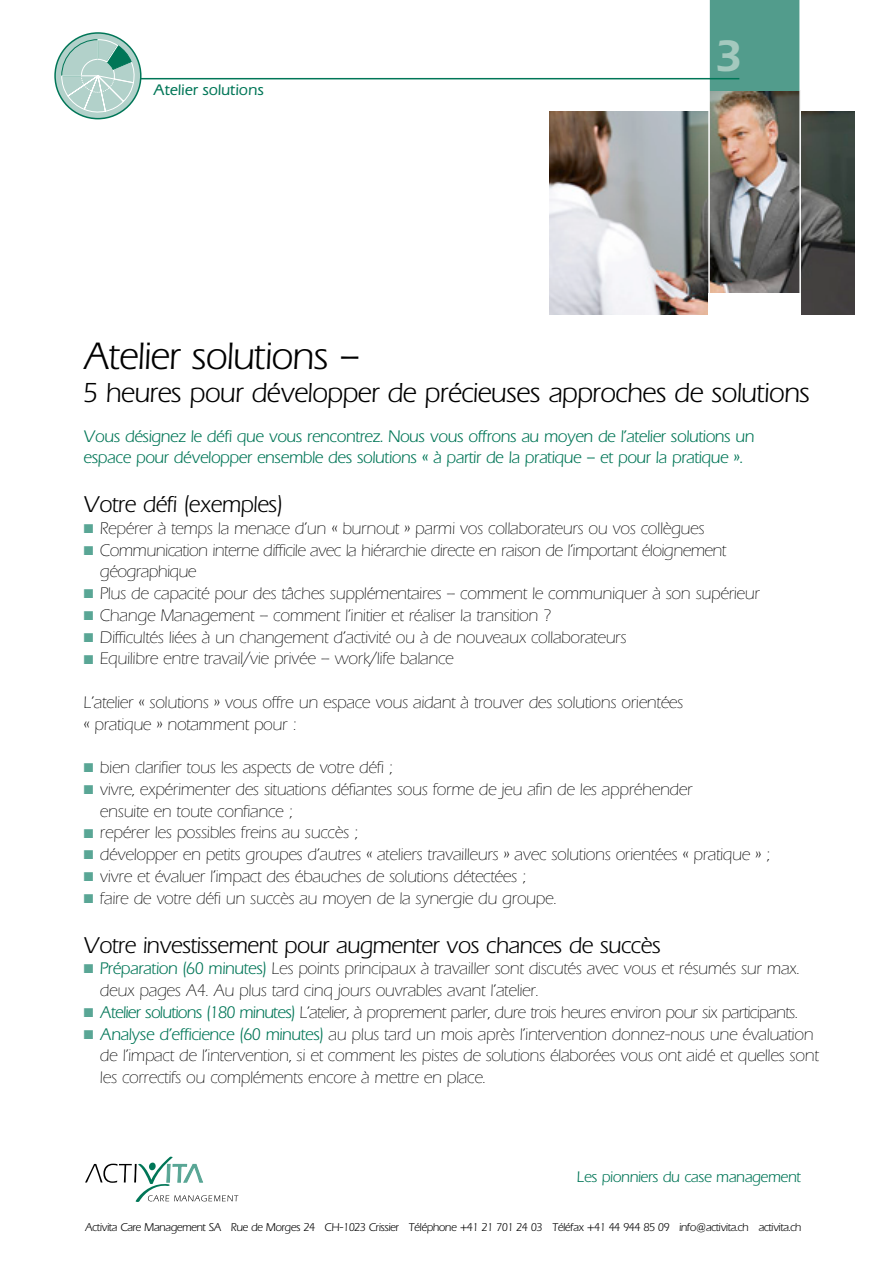
<style>
.page{position:relative;width:893px;height:1263px;background:#fff}
.page>*{position:absolute;margin:0;border:0;box-sizing:border-box;transform-origin:0 0}
.t1{font:600 43.35px "Eras BQ";color:#a4c9be}
.t2{font:37.5px "Eras BQ";color:#000}
.t3{font:27px "Eras BQ";color:#000}
.t4{font:22.5px "Eras BQ";color:#000}
.t5{font:300 16.5px/21.8px "Eras BQ";color:#000}
.t6{font:16.5px/21.8px "Eras BQ";color:#007657}
.t7{font:300 16.5px "Eras BQ";letter-spacing:-.02em;color:#000}
.t8{font:15px "Eras BQ";color:#007657}
.t9{font:500 15px "Eras BQ";letter-spacing:.02em;color:#007657}
.t10{font:11.1px "Eras BQ";letter-spacing:-.01em;color:#000}
.s1{color:#59a695}
.s2{font-weight:400;color:#007657}
</style>
<div class="page">
<img style="left:550px;top:112px;width:305px;height:203px">
<img style="left:710px;top:90px;width:89px;height:203px">
<div style="left:709px;top:0;width:90px;height:90px;background:#529c8c"></div>
<div style="left:708px;top:293px;width:93px;height:24px;background:#fff"></div>
<hr style="left:708px;top:0;width:2px;height:315px;background:#fff">
<hr style="left:799px;top:0;width:2px;height:315px;background:#fff">
<hr style="left:140px;top:78px;width:599px;height:1px;background:#007657">
<svg style="left:85px;top:1157px;width:153px;height:45px"></svg>
<svg style="left:55px;top:33px;width:86px;height:86px"></svg>
<div style="left:54px;top:32px;width:88px;height:87px;border:2px solid #007657;border-radius:50%"></div>
<svg style="left:61px;top:39px;width:74px;height:74px;background:#accfc7"></svg>
<p class="t9" style="left:154px;top:81px;width:112px">Atelier solutions</p>
<p class="t1" style="left:717px;top:31px;width:27px">3</p>
<p class="t2" style="left:84px;top:336px;width:277px">Atelier solutions –</p>
<p class="t3" style="left:84px;top:378px;width:728px">5 heures pour développer de précieuses approches de solutions</p>
<p class="t6" style="left:84px;top:426px;width:672px">Vous désignez le défi que vous rencontrez. Nous vous offrons au moyen de l’atelier solutions un espace pour développer ensemble des solutions « à partir de la pratique – et pour la pratique ».</p>
<p class="t4" style="left:84px;top:492px;width:200px">Votre défi (exemples)</p>
<p class="t5" style="left:84px;top:518px;width:622px"><span class="s1">■</span> Repérer à temps la menace d’un « burnout » parmi vos collaborateurs ou vos collègues</p>
<p class="t5" style="left:100px;top:539px;width:628px;text-indent:-16px"><span class="s1">■</span> Communication interne difficile avec la hiérarchie directe en raison de l’important éloignement géographique</p>
<p class="t5" style="left:84px;top:583px;width:678px"><span class="s1">■</span> Plus de capacité pour des tâches supplémentaires – comment le communiquer à son supérieur</p>
<p class="t5" style="left:84px;top:605px;width:469px"><span class="s1">■</span> Change Management – comment l’initier et réaliser la transition ?</p>
<p class="t5" style="left:84px;top:626px;width:544px"><span class="s1">■</span> Difficultés liées à un changement d’activité ou à de nouveaux collaborateurs</p>
<p class="t5" style="left:84px;top:648px;width:371px"><span class="s1">■</span> Equilibre entre travail/vie privée – work/life balance</p>
<p class="t5" style="left:84px;top:692px;width:601px">L’atelier « solutions » vous offre un espace vous aidant à trouver des solutions orientées « pratique » notamment pour :</p>
<p class="t5" style="left:84px;top:757px;width:310px"><span class="s1">■</span> bien clarifier tous les aspects de votre défi ;</p>
<p class="t5" style="left:84px;top:779px;width:610px"><span class="s1">■</span> vivre, expérimenter des situations défiantes sous forme de jeu afin de les appréhender</p>
<p class="t5" style="left:100px;top:800px;width:194px">ensuite en toute confiance ;</p>
<p class="t5" style="left:84px;top:822px;width:275px"><span class="s1">■</span> repérer les possibles freins au succès ;</p>
<p class="t5" style="left:84px;top:844px;width:688px"><span class="s1">■</span> développer en petits groupes d’autres « ateliers travailleurs » avec solutions orientées « pratique » ;</p>
<p class="t5" style="left:84px;top:866px;width:444px"><span class="s1">■</span> vivre et évaluer l’impact des ébauches de solutions détectées ;</p>
<p class="t5" style="left:84px;top:887px;width:474px"><span class="s1">■</span> faire de votre défi un succès au moyen de la synergie du groupe.</p>
<p class="t4" style="left:84px;top:933px;width:578px">Votre investissement pour augmenter vos chances de succès</p>
<p class="t5" style="left:84px;top:958px;width:717px"><span class="s1">■</span> <span class="s2">Préparation (60 minutes)</span> Les points principaux à travailler sont discutés avec vous et résumés sur max.</p>
<p class="t5" style="left:100px;top:980px;width:440px">deux pages A4. Au plus tard cinq jours ouvrables avant l’atelier.</p>
<p class="t7" style="left:84px;top:1003px;width:715px"><span class="s1">■</span> <span class="s2">Atelier solutions (180 minutes)</span> L’atelier, à proprement parler, dure trois heures environ pour six participants.</p>
<p class="t5" style="left:100px;top:1023px;width:720px;text-indent:-16px"><span class="s1">■</span> <span class="s2">Analyse d’efficience (60 minutes)</span> au plus tard un mois après l’intervention donnez-nous une évaluation de l’impact de l’intervention, si et comment les pistes de solutions élaborées vous ont aidé et quelles sont</p>
<p class="t5" style="left:100px;top:1067px;width:387px">les correctifs ou compléments encore à mettre en place.</p>
<p class="t8" style="left:577px;top:1169px;width:225px">Les pionniers du case management</p>
<p class="t10" style="left:85px;top:1221px;width:718px">Activita Care Management SA Rue de Morges 24 CH-1023 Crissier Téléphone +41 21 701 24 03 Téléfax +41 44 944 85 09 info@activita.ch activita.ch</p>
</div>
